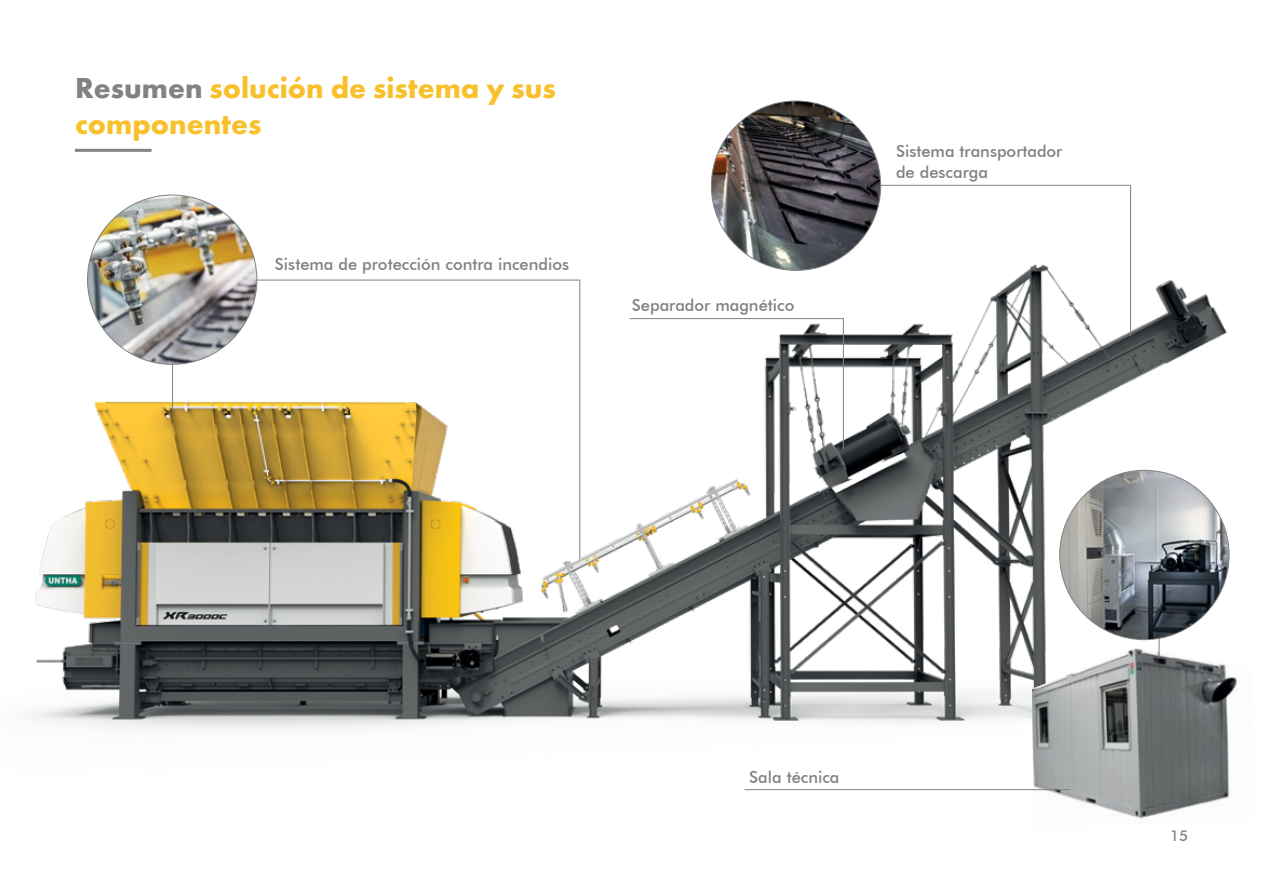
<style>
.page{position:relative;width:1263px;height:893px;background:#fff}
.page>*{position:absolute;margin:0;border:0;box-sizing:border-box;transform-origin:0 0}
.t1{font:700 30px/36px "Futura PT";color:#f8c02b}
.t2{font:500 16.5px/21px "Futura BT";color:#808284}
.t3{font:500 15px "Futura BT";color:#808284}
.s1{color:#808284}
</style>
<div class="page">
<img style="left:29px;top:100px;width:1201px;height:691px">
<hr style="left:770px;top:185px;width:360px;height:1px;background:#808284">
<hr style="left:1130px;top:185px;width:1px;height:151px;background:#808284">
<hr style="left:579px;top:280px;width:1px;height:279px;background:#808284">
<hr style="left:843px;top:318px;width:1px;height:131px;background:#808284">
<hr style="left:172px;top:280px;width:1px;height:131px;background:#808284">
<img style="left:711px;top:101px;width:170px;height:169px;border-radius:85px">
<hr style="left:238px;top:280px;width:342px;height:1px;background:#808284">
<img style="left:87px;top:195px;width:170px;height:169px;border-radius:85px">
<img style="left:1032px;top:648px;width:205px;height:170px">
<hr style="left:744px;top:789px;width:326px;height:1px;background:#808284">
<svg style="left:1159px;top:639px;width:1px;height:18px"></svg>
<img style="left:1060px;top:470px;width:169px;height:170px;border-radius:85px">
<hr style="left:630px;top:318px;width:214px;height:1px;background:#808284">
<hr style="left:75px;top:149px;width:77px;height:3px;background:#808284">
<h1 class="t1" style="left:75px;top:69px;width:482px"><span class="s1">Resumen</span> solución de sistema y sus componentes</h1>
<p class="t2" style="left:275px;top:254px;width:296px">Sistema de protección contra incendios</p>
<p class="t2" style="left:632px;top:295px;width:164px">Separador magnético</p>
<p class="t2" style="left:896px;top:141px;width:168px">Sistema transportador de descarga</p>
<p class="t2" style="left:749px;top:767px;width:92px">Sala técnica</p>
<p class="t3" style="left:1170px;top:826px;width:20px">15</p>
</div>
